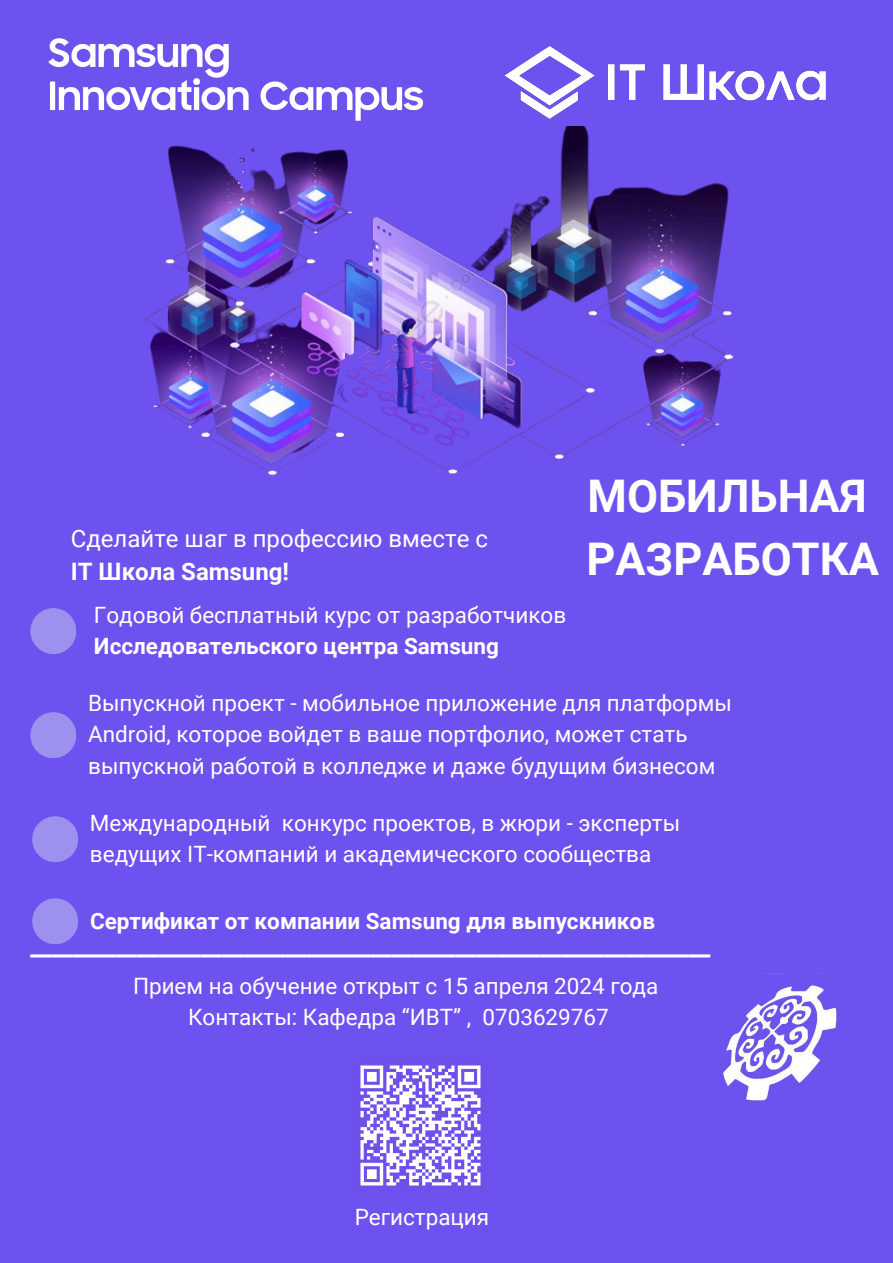
<style>
.page{position:relative;width:893px;height:1263px;background:#6e52ef}
.page>*{position:absolute;margin:0;border:0;box-sizing:border-box;transform-origin:0 0}
.t1{font:47.4px "Open Sans";color:#fff}
.t2{font:700 45px/63px "Roboto";color:#fff}
.t3{font:24px "Roboto";color:#fff}
.t4{font:700 24px "Roboto";color:#fff}
.t5{font:22.5px/31.5px "Roboto";color:#fff}
.t6{font:700 22.5px "Roboto";color:#fff}
</style>
<div class="page">
<img style="left:48px;top:38px;width:376px;height:83px">
<img style="left:144px;top:145px;width:590px;height:331px">
<img style="left:716px;top:973px;width:121px;height:128px">
<div style="left:30px;top:608px;width:46px;height:46px;background:#9c91ef;border-radius:50%"></div>
<div style="left:30px;top:712px;width:46px;height:46px;background:#9c91ef;border-radius:50%"></div>
<div style="left:32px;top:816px;width:46px;height:46px;background:#9c91ef;border-radius:50%"></div>
<div style="left:32px;top:898px;width:46px;height:46px;background:#9c91ef;border-radius:50%"></div>
<img style="left:457px;top:46px;width:369px;height:103px">
<img style="left:360px;top:1065px;width:121px;height:121px">
<p class="t3" style="left:71px;top:524px;width:418px">Сделайте шаг в профессию вместе с</p>
<p class="t4" style="left:71px;top:558px;width:220px">IT Школа Samsung!</p>
<h1 class="t5" style="left:94px;top:599px;width:474px">Годовой бесплатный курс от разработчиков</h1>
<p class="t6" style="left:94px;top:633px;width:406px">Исследовательского центра Samsung</p>
<p class="t2" style="left:586px;top:465px;width:294px">МОБИЛЬНАЯ<br>РАЗРАБОТКА</p>
<p class="t5" style="left:88px;top:687px;width:645px">Выпускной проект - мобильное приложение для платформы<br>Android, которое войдет в ваше портфолио, может стать выпускной работой в колледже и даже будущим бизнесом</p>
<p class="t5" style="left:90px;top:807px;width:592px">Международный конкурс проектов, в жюри - эксперты ведущих IT-компаний и академического сообщества</p>
<p class="t6" style="left:90px;top:908px;width:566px">Сертификат от компании Samsung для выпускников</p>
<p class="t1" style="left:31px;top:899px;width:681px">________________________________</p>
<p class="t5" style="left:133px;top:970px;width:527px">Прием на обучение открыт с 15 апреля 2024 года</p>
<p class="t5" style="left:188px;top:1001px;width:422px">Контакты: Кафедра “ИВТ” , 0703629767</p>
<p class="t5" style="left:355px;top:1201px;width:136px">Регистрация</p>
</div>
